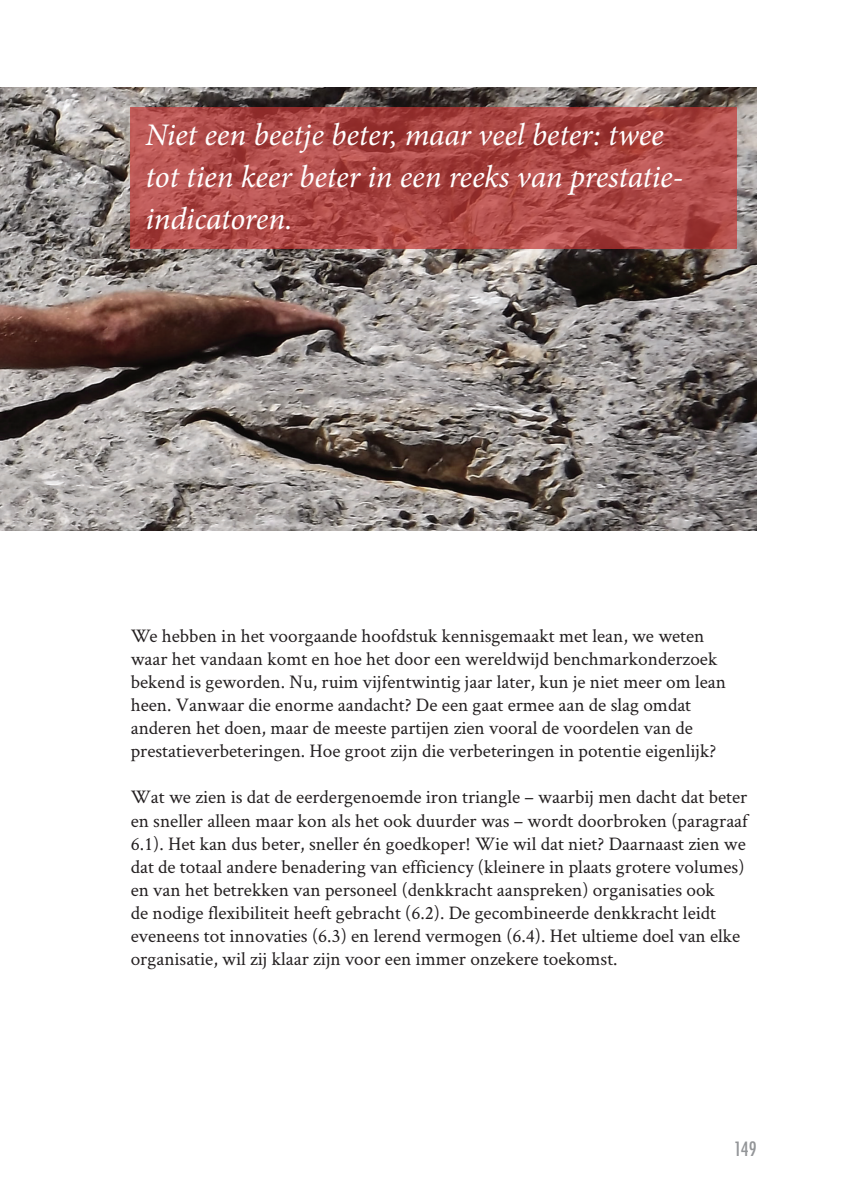
<style>
.page{position:relative;width:844px;height:1191px;background:#fff}
.page>*{position:absolute;margin:0;border:0;box-sizing:border-box;transform-origin:0 0}
.t1{font:italic 31.5px/42px "Minion Pro";letter-spacing:-.005em;color:#fff}
.t2{font:19.25px/23.1px "Crimson Text";color:#231f20}
.t3{font:500 condensed 19.25px "Futura";color:#939598}
</style>
<div class="page">
<img style="left:0;top:87px;width:756px;height:444px">
<svg style="left:131px;top:107px;width:605px;height:142px;background:#ad4947"></svg>
<h1 class="t1" style="left:145px;top:114px;width:539px">Niet een beetje beter, maar veel beter: twee tot tien keer beter in een reeks van prestatie&shy;indicatoren.</h1>
<p class="t2" style="left:131px;top:623px;width:596px">We hebben in het voorgaande hoofdstuk kennisgemaakt met lean, we weten waar het vandaan komt en hoe het door een wereldwijd benchmarkonderzoek bekend is geworden. Nu, ruim vijfentwintig jaar later, kun je niet meer om lean heen. Vanwaar die enorme aandacht? De een gaat ermee aan de slag omdat anderen het doen, maar de meeste partijen zien vooral de voordelen van de prestatieverbeteringen. Hoe groot zijn die verbeteringen in potentie eigenlijk?</p>
<p class="t2" style="left:131px;top:785px;width:618px">Wat we zien is dat de eerdergenoemde iron triangle – waarbij men dacht dat beter en sneller alleen maar kon als het ook duurder was – wordt doorbroken (paragraaf 6.1). Het kan dus beter, sneller én goedkoper! Wie wil dat niet? Daarnaast zien we dat de totaal andere benadering van efficiency (kleinere in plaats grotere volumes) en van het betrekken van personeel (denkkracht aanspreken) organisaties ook<br>de nodige flexibiliteit heeft gebracht (6.2). De gecombineerde denkkracht leidt eveneens tot innovaties (6.3) en lerend vermogen (6.4). Het ultieme doel van elke organisatie, wil zij klaar zijn voor een immer onzekere toekomst.</p>
<p class="t3" style="left:733px;top:1136px;width:24px">149</p>
</div>
